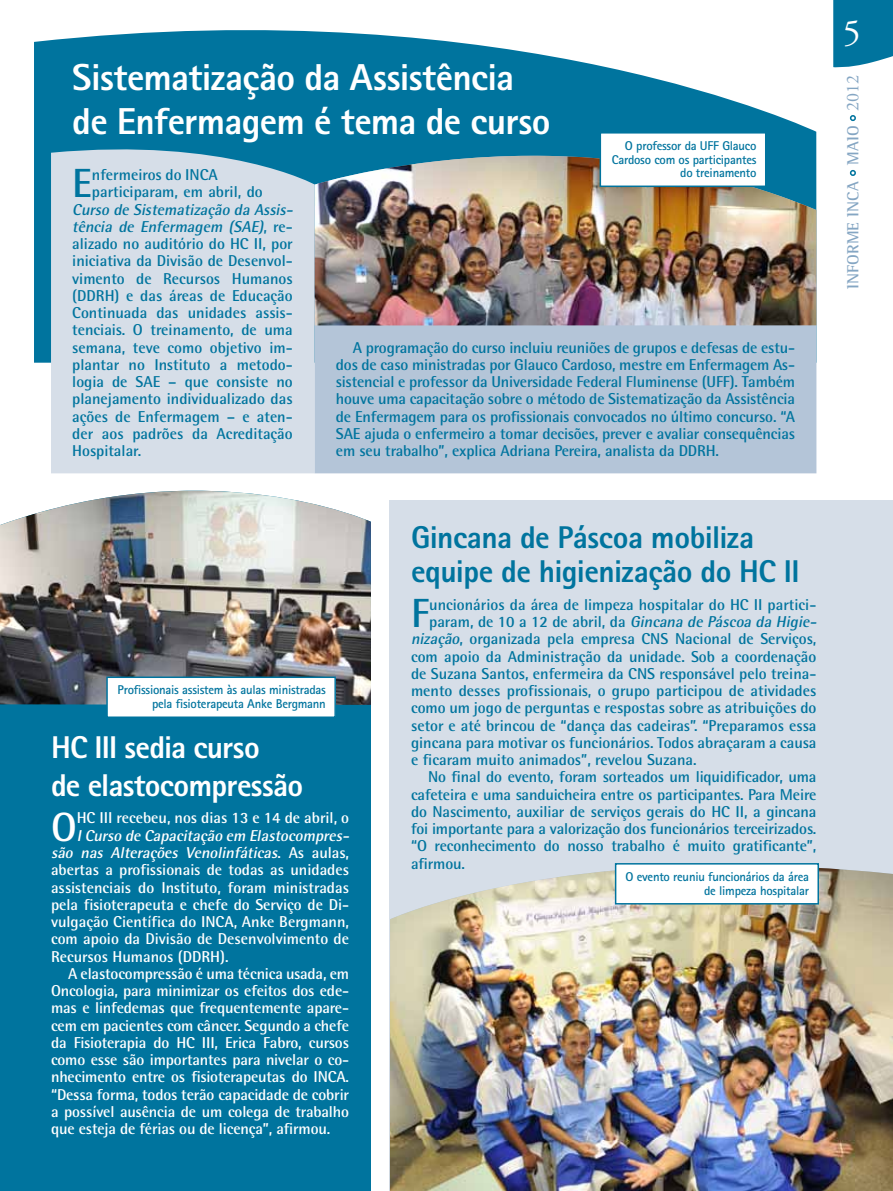
<style>
.page{position:relative;width:893px;height:1191px;background:#fff}
.page>*{position:absolute;margin:0;border:0;box-sizing:border-box;transform-origin:0 0}
.t1{font:700 40.8px "Rotis Semi Sans";color:#00749e}
.t2{font:700 40.8px "Rotis Semi Sans";color:#fff}
.t3{font:800 37.5px/43.5px "Rotis Sans Serif";letter-spacing:-.015em;color:#fff}
.t4{font:36px "Adobe Garamond Pro";color:#fff}
.t5{font:800 31.5px/34.5px "Rotis Sans Serif";letter-spacing:-.015em;color:#00749e}
.t6{font:800 31.5px/37.8px "Rotis Sans Serif";letter-spacing:-.02em;color:#fff}
.t7{font:700 16.5px "Rotis Semi Serif";letter-spacing:-.005em;color:#85a6c3}
.t8{font:700 15.75px/17.2px "Rotis Semi Sans";color:#00749e}
.t9{font:700 15.75px/17.2px "Rotis Semi Sans";color:#fff}
.t10{font:700 12.75px/13.5px "Rotis Sans Serif";letter-spacing:-.02em;color:#00749e;text-align:right}
.s1{font-style:italic}
.s2{font-family:"Adobe Garamond Pro";font-weight:400;font-size:18px}
</style>
<div class="page">
<svg style="left:34px;top:30px;width:712px;height:333px;fill:#00749e"></svg>
<div style="left:51px;top:137px;width:264px;height:312px;background:#d6dee8"></div>
<div style="left:0;top:543px;width:371px;height:648px;background:#00749e"></div>
<div style="left:315px;top:325px;width:501px;height:148px;background:#b4c5d8"></div>
<div style="left:390px;top:500px;width:503px;height:691px;background:#d6dee8"></div>
<img style="left:390px;top:865px;width:503px;height:326px">
<div style="left:616px;top:864px;width:202px;height:39px;background:#fff"></div>
<div style="left:615px;top:863px;width:204px;height:41px;border:2px solid #00749e"></div>
<div style="left:315px;top:105px;width:501px;height:51px;background:#00749e"></div>
<img style="left:315px;top:156px;width:501px;height:169px">
<div style="left:600px;top:133px;width:166px;height:53px;background:#fff"></div>
<div style="left:600px;top:132px;width:166px;height:55px;border:2px solid #00749e"></div>
<svg style="left:51px;top:449px;width:320px;height:25px;background:#d1dae5"></svg>
<img style="left:0;top:490px;width:371px;height:215px">
<div style="left:107px;top:677px;width:228px;height:40px;background:#fff"></div>
<div style="left:106px;top:676px;width:230px;height:42px;border:2px solid #00749e"></div>
<svg style="left:833px;top:0;width:60px;height:68px;background:#127da4"></svg>
<svg style="left:850px;top:170px;width:6px;height:6px"></svg>
<svg style="left:850px;top:115px;width:6px;height:6px"></svg>
<h2 class="t3" style="left:72px;top:55px;width:480px">Sistematização da Assistência de Enfermagem é tema de curso</h2>
<p class="t10" style="left:612px;top:139px;width:146px">O professor da UFF Glauco<br>Cardoso com os participantes do treinamento</p>
<h1 class="t1" style="left:72px;top:158px;width:21px">E</h1>
<p class="t8" style="left:92px;top:166px;width:172px">nfermeiros do INCA participaram, em abril, do</p>
<p class="t8" style="left:72px;top:200px;width:225px"><span class="s1">Curso de Sistematização da Assis&shy;tência de Enfermagem (SAE)</span>, r e - alizado no auditório do HC II, por iniciativa da Divisão de Desenvol&shy;vimento de Recursos Humanos (DDRH) e das áreas de Educação<br>Continuada das unidades assis&shy;tenciais. O treinamento, de uma semana, teve como objetivo im&shy;plantar no Instituto a metodo&shy;logia de SAE – que consiste no planejamento individualizado das ações de Enfermagem – e aten&shy;der aos padrões da Acreditação<br>Hospitalar.</p>
<p class="t8" style="left:336px;top:338px;width:461px;text-align:justify;text-indent:17px">A programação do curso incluiu reuniões de grupos e defesas de estu&shy;dos de caso ministradas por Glauco Cardoso, mestre em Enfermagem As&shy;sistencial e professor da Universidade Federal Fluminense (UFF). Também houve uma capacitação sobre o método de Sistematização da Assistência de Enfermagem para os profissionais convocados no último concurso. “A SAE ajuda o enfermeiro a tomar decisões, prever e avaliar consequências em seu trabalho”, explica Adriana Pereira, analista da DDRH.</p>
<p class="t10" style="left:118px;top:683px;width:210px">Profissionais assistem às aulas ministradas pela fisioterapeuta Anke Bergmann</p>
<h3 class="t6" style="left:51px;top:728px;width:254px">HC III sedia curso<br>de elastocompressão</h3>
<h1 class="t2" style="left:51px;top:802px;width:27px">O</h1>
<p class="t9" style="left:77px;top:809px;width:274px">HC III recebeu, nos dias 13 e 14 de abril, o</p>
<p class="t9" style="left:51px;top:826px;width:303px;text-indent:26px"><span class="s1">ICurso de Capacitação em Elastocompres&shy;são nas Alterações Venolinfáticas</span>. A s a u l a s , abertas a profissionais de todas as unidades assistenciais do Instituto, foram ministradas pela fisioterapeuta e chefe do Serviço de Di&shy;vulgação Científica do INCA, Anke Bergmann, com apoio da Divisão de Desenvolvimento de Recursos Humanos (DDRH).</p>
<p class="t9" style="left:51px;top:964px;width:300px;text-align:justify;text-indent:17px">A elastocompressão é uma técnica usada, em Oncologia, para minimizar os efeitos dos ede&shy;mas e linfedemas que frequentemente apare&shy;cem em pacientes com câncer. Segundo a chefe da Fisioterapia do HC III, Erica Fabro, cursos como esse são importantes para nivelar o co&shy;nhecimento entre os fisioterapeutas do INCA. “Dessa forma, todos terão capacidade de cobrir a possível ausência de um colega de trabalho que esteja de férias ou de licença”, afirmou.</p>
<h3 class="t5" style="left:411px;top:519px;width:390px">Gincana de Páscoa mobiliza equipe de higienização do HC II</h3>
<h1 class="t1" style="left:411px;top:588px;width:20px">F</h1>
<p class="t8" style="left:429px;top:596px;width:389px">uncionários da área de limpeza hospitalar do HC II partici-</p>
<p class="t8" style="left:429px;top:613px;width:392px">p a ra m , d e 1 0 a 1 2 d e a b r i l , d a <span class="s1">Gincana de Páscoa da Higie-</span></p>
<p class="t8" style="left:411px;top:630px;width:407px"><span class="s1">nização</span>, organizada pela empresa CNS Nacional de Serviços,</p>
<p class="t8" style="left:411px;top:647px;width:407px">com apoio da Administração da unidade. Sob a coordenação</p>
<p class="t8" style="left:411px;top:665px;width:407px">de Suzana Santos, enfermeira da CNS responsável pelo treina-</p>
<p class="t8" style="left:411px;top:682px;width:407px">mento desses profissionais, o grupo participou de atividades</p>
<p class="t8" style="left:411px;top:699px;width:407px">como um jogo de perguntas e respostas sobre as atribuições do</p>
<p class="t8" style="left:411px;top:716px;width:407px">setor e até brincou de “dança das cadeiras”. “Preparamos essa</p>
<p class="t8" style="left:411px;top:733px;width:407px">gincana para motivar os funcionários. Todos abraçaram a causa</p>
<p class="t8" style="left:411px;top:751px;width:287px">e ficaram muito animados”, revelou Suzana.</p>
<p class="t8" style="left:428px;top:768px;width:390px">No final do evento, foram sorteados um liquidificador, uma</p>
<p class="t8" style="left:411px;top:785px;width:407px">cafeteira e uma sanduicheira entre os participantes. Para Meire</p>
<p class="t8" style="left:411px;top:802px;width:407px">do Nascimento, auxiliar de serviços gerais do HC II, a gincana</p>
<p class="t8" style="left:411px;top:820px;width:407px">foi importante para a valorização dos funcionários terceirizados.</p>
<p class="t8" style="left:411px;top:837px;width:407px">“O reconhecimento do nosso trabalho é muito gratificante”,</p>
<p class="t8" style="left:411px;top:854px;width:55px">afirmou.</p>
<p class="t10" style="left:625px;top:869px;width:185px">O evento reuniu funcionários da área de limpeza hospitalar</p>
<h3 class="t4" style="left:843px;top:11px;width:19px">5</h3>
<p class="t7" style="left:843px;top:289px;width:216px;rotate:-90deg">INFORME INCA MAIO <span class="s2">2012</span></p>
</div>
